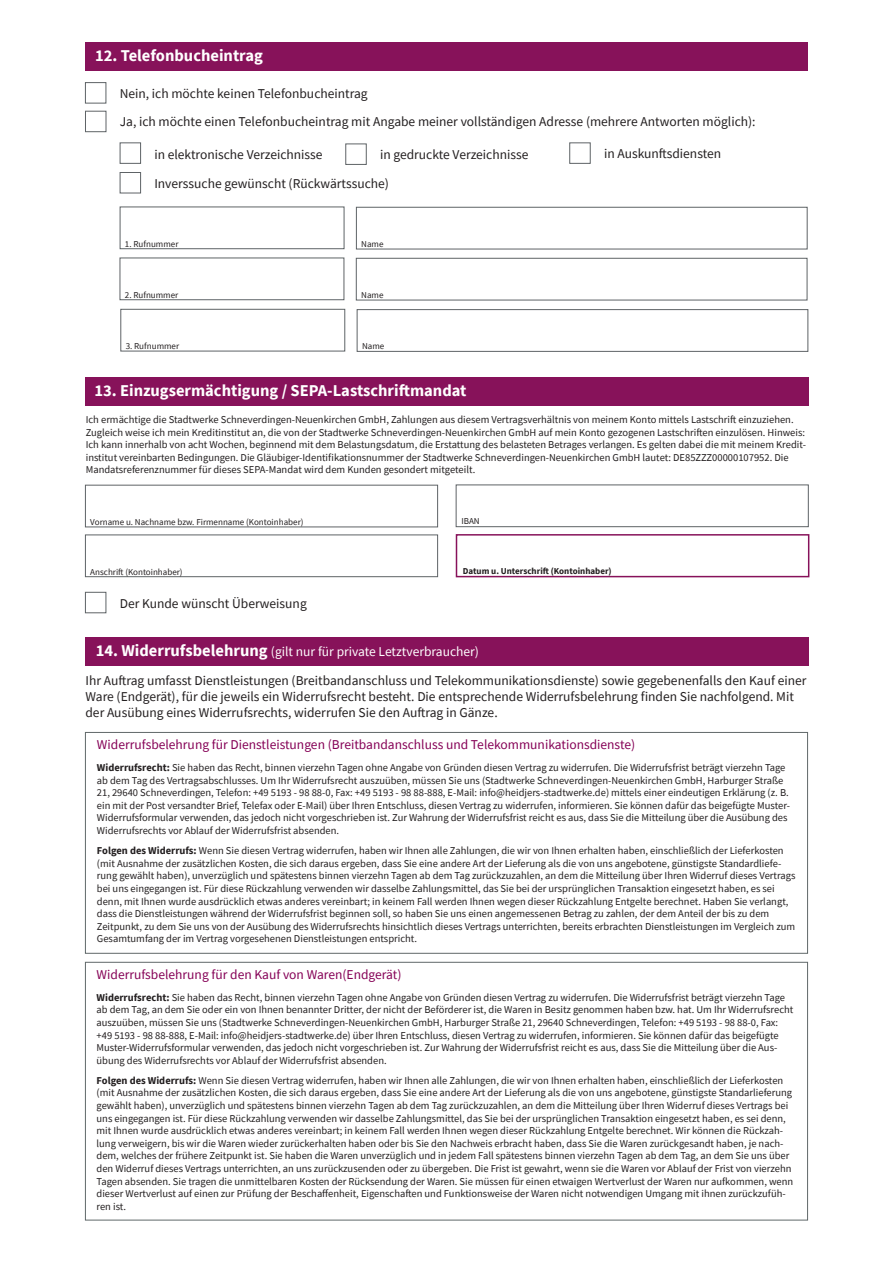
<style>
.page{position:relative;width:893px;height:1263px;background:#fff}
.page>*{position:absolute;margin:0;border:0;box-sizing:border-box;transform-origin:0 0}
.t1{font:700 16.5px "Source Sans Pro";color:#fff}
.t2{font:13.5px/16.2px "Source Sans Pro";color:#231f20}
.t3{font:13.5px "Source Sans Pro";color:#850156}
.t4{font:13.5px "Source Sans Pro";color:#fff}
.t5{font:10.5px/12.6px "Source Sans Pro";color:#231f20}
.t6{font:9px "Source Sans Pro";color:#231f20}
.t7{font:700 9px "Source Sans Pro";color:#231f20}
.s1{font-weight:700;font-size:16.5px}
.s2{font-weight:700}
</style>
<div class="page">
<div style="left:85px;top:43px;width:723px;height:28px;background:#87125a"></div>
<div style="left:85px;top:82px;width:21px;height:21px;border:1px solid #5e6366"></div>
<div style="left:85px;top:111px;width:21px;height:21px;border:1px solid #5e6366"></div>
<div style="left:120px;top:142px;width:21px;height:22px;border:1px solid #5e6366"></div>
<div style="left:345px;top:144px;width:22px;height:21px;border:1px solid #5e6366"></div>
<div style="left:569px;top:142px;width:22px;height:22px;border:1px solid #5e6366"></div>
<div style="left:120px;top:172px;width:21px;height:21px;border:1px solid #5e6366"></div>
<div style="left:120px;top:207px;width:224px;height:42px;border:1px solid #5e6366"></div>
<div style="left:356px;top:207px;width:451px;height:42px;border:1px solid #5e6366"></div>
<div style="left:120px;top:258px;width:224px;height:42px;border:1px solid #5e6366"></div>
<div style="left:356px;top:258px;width:451px;height:42px;border:1px solid #5e6366"></div>
<div style="left:120px;top:309px;width:225px;height:42px;border:1px solid #5e6366"></div>
<div style="left:357px;top:309px;width:451px;height:43px;border:1px solid #5e6366"></div>
<div style="left:85px;top:377px;width:724px;height:28px;background:#87125a"></div>
<div style="left:85px;top:485px;width:353px;height:42px;border:1px solid #5e6366"></div>
<div style="left:456px;top:484px;width:353px;height:43px;border:1px solid #5e6366"></div>
<div style="left:85px;top:534px;width:353px;height:43px;border:1px solid #5e6366"></div>
<div style="left:456px;top:534px;width:353px;height:43px;border:2px solid #87125a"></div>
<div style="left:85px;top:592px;width:21px;height:21px;border:1px solid #5e6366"></div>
<div style="left:85px;top:637px;width:724px;height:29px;background:#87125a"></div>
<div style="left:85px;top:732px;width:723px;height:222px;border:1px solid #606869"></div>
<div style="left:85px;top:962px;width:723px;height:258px;border:1px solid #606869"></div>
<h1 class="t1" style="left:95px;top:44px;width:169px">12. Telefonbucheintrag</h1>
<p class="t2" style="left:120px;top:80px;width:637px;line-height:27.6px">Nein, ich möchte keinen Telefonbucheintrag<br>Ja, ich möchte einen Telefonbucheintrag mit Angabe meiner vollständigen Adresse (mehrere Antworten möglich):</p>
<p class="t2" style="left:154px;top:147px;width:170px">in elektronische Verzeichnisse</p>
<p class="t2" style="left:380px;top:147px;width:150px">in gedruckte Verzeichnisse</p>
<p class="t2" style="left:604px;top:145px;width:119px">in Auskunftsdiensten</p>
<p class="t2" style="left:154px;top:176px;width:236px">Inverssuche gewünscht (Rückwärtssuche)</p>
<p class="t6" style="left:125px;top:238px;width:55px">1. Rufnummer</p>
<p class="t6" style="left:361px;top:238px;width:24px">Name</p>
<p class="t6" style="left:125px;top:289px;width:55px">2. Rufnummer</p>
<p class="t6" style="left:361px;top:289px;width:24px">Name</p>
<p class="t6" style="left:126px;top:340px;width:55px">3. Rufnummer</p>
<p class="t6" style="left:362px;top:340px;width:24px">Name</p>
<h1 class="t1" style="left:94px;top:379px;width:374px">13. Einzugsermächtigung / SEPA-Lastschriftmandat</h1>
<p class="t5" style="left:86px;top:413px;width:722px">Ich ermächtige die Stadtwerke Schneverdingen-Neuenkirchen GmbH, Zahlungen aus diesem Vertragsverhältnis von meinem Konto mittels Lastschrift einzuziehen.<br>Zugleich weise ich mein Kreditinstitut an, die von der Stadtwerke Schneverdingen-Neuenkirchen GmbH auf mein Konto gezogenen Lastschriften einzulösen. Hinweis:<br>Ich kann innerhalb von acht Wochen, beginnend mit dem Belastungsdatum, die Erstattung des belasteten Betrages verlangen. Es gelten dabei die mit meinem Kredit&shy;institut vereinbarten Bedingungen. Die Gläubiger-Identifikationsnummer der Stadtwerke Schneverdingen-Neuenkirchen GmbH lautet: DE85ZZZ00000107952. Die Mandatsreferenznummer für dieses SEPA-Mandat wird dem Kunden gesondert mitgeteilt.</p>
<p class="t6" style="left:90px;top:516px;width:215px">Vorname u. Nachname bzw. Firmenname (Kontoinhaber)</p>
<p class="t6" style="left:461px;top:516px;width:20px">IBAN</p>
<p class="t6" style="left:90px;top:566px;width:94px">Anschrift (Kontoinhaber)</p>
<p class="t7" style="left:463px;top:565px;width:150px">Datum u. Unterschrift (Kontoinhaber)</p>
<p class="t2" style="left:120px;top:595px;width:189px">Der Kunde wünscht Überweisung</p>
<p class="t4" style="left:96px;top:643px;width:385px"><span class="s1">14. Widerrufsbelehrung</span> (gilt nur für private Letztverbraucher)</p>
<p class="t2" style="left:85px;top:672px;width:722px">Ihr Auftrag umfasst Dienstleistungen (Breitbandanschluss und Telekommunikationsdienste) sowie gegebenenfalls den Kauf einer<br>Ware (Endgerät), für die jeweils ein Widerrufsrecht besteht. Die entsprechende Widerrufsbelehrung finden Sie nachfolgend. Mit der Ausübung eines Widerrufsrechts, widerrufen Sie den Auftrag in Gänze.</p>
<p class="t3" style="left:97px;top:736px;width:540px">Widerrufsbelehrung für Dienstleistungen (Breitbandanschluss und Telekommunikationsdienste)</p>
<p class="t5" style="left:97px;top:761px;width:695px"><span class="s2">Widerrufsrecht:</span> Sie haben das Recht, binnen vierzehn Tagen ohne Angabe von Gründen diesen Vertrag zu widerrufen. Die Widerrufsfrist beträgt vierzehn Tage ab dem Tag des Vertragsabschlusses. Um Ihr Widerrufsrecht auszuüben, müssen Sie uns (Stadtwerke Schneverdingen-Neuenkirchen GmbH, Harburger Straße 21, 29640 Schneverdingen, Telefon: +49 5193 - 98 88-0, Fax: +49 5193 - 98 88-888, E-Mail: info@heidjers-stadtwerke.de) mittels einer eindeutigen Erklärung (z. B. ein mit der Post versandter Brief, Telefax oder E-Mail) über Ihren Entschluss, diesen Vertrag zu widerrufen, informieren. Sie können dafür das beigefügte Muster-Widerrufsformular verwenden, das jedoch nicht vorgeschrieben ist. Zur Wahrung der Widerrufsfrist reicht es aus, dass Sie die Mitteilung über die Ausübung des Widerrufsrechts vor Ablauf der Widerrufsfrist absenden.</p>
<p class="t5" style="left:97px;top:844px;width:700px"><span class="s2">Folgen des Widerrufs:</span> Wenn Sie diesen Vertrag widerrufen, haben wir Ihnen alle Zahlungen, die wir von Ihnen erhalten haben, einschließlich der Lieferkosten (mit Ausnahme der zusätzlichen Kosten, die sich daraus ergeben, dass Sie eine andere Art der Lieferung als die von uns angebotene, günstigste Standardliefe&shy;rung gewählt haben), unverzüglich und spätestens binnen vierzehn Tagen ab dem Tag zurückzuzahlen, an dem die Mitteilung über Ihren Widerruf dieses Vertrags bei uns eingegangen ist. Für diese Rückzahlung verwenden wir dasselbe Zahlungsmittel, das Sie bei der ursprünglichen Transaktion eingesetzt haben, es sei denn, mit Ihnen wurde ausdrücklich etwas anderes vereinbart; in keinem Fall werden Ihnen wegen dieser Rückzahlung Entgelte berechnet. Haben Sie verlangt, dass die Dienstleistungen während der Widerrufsfrist beginnen soll, so haben Sie uns einen angemessenen Betrag zu zahlen, der dem Anteil der bis zu dem Zeitpunkt, zu dem Sie uns von der Ausübung des Widerrufsrechts hinsichtlich dieses Vertrags unterrichten, bereits erbrachten Dienstleistungen im Vergleich zum Gesamtumfang der im Vertrag vorgesehenen Dienstleistungen entspricht.</p>
<p class="t3" style="left:97px;top:966px;width:306px">Widerrufsbelehrung für den Kauf von Waren(Endgerät)</p>
<p class="t5" style="left:97px;top:991px;width:698px"><span class="s2">Widerrufsrecht:</span> Sie haben das Recht, binnen vierzehn Tagen ohne Angabe von Gründen diesen Vertrag zu widerrufen. Die Widerrufsfrist beträgt vierzehn Tage ab dem Tag, an dem Sie oder ein von Ihnen benannter Dritter, der nicht der Beförderer ist, die Waren in Besitz genommen haben bzw. hat. Um Ihr Widerrufsrecht auszuüben, müssen Sie uns (Stadtwerke Schneverdingen-Neuenkirchen GmbH, Harburger Straße 21, 29640 Schneverdingen, Telefon: +49 5193 - 98 88-0, Fax: +49 5193 - 98 88-888, E-Mail: info@heidjers-stadtwerke.de) über Ihren Entschluss, diesen Vertrag zu widerrufen, informieren. Sie können dafür das beigefügte Muster-Widerrufsformular verwenden, das jedoch nicht vorgeschrieben ist. Zur Wahrung der Widerrufsfrist reicht es aus, dass Sie die Mitteilung über die Aus&shy;übung des Widerrufsrechts vor Ablauf der Widerrufsfrist absenden.</p>
<p class="t5" style="left:97px;top:1074px;width:698px"><span class="s2">Folgen des Widerrufs:</span> Wenn Sie diesen Vertrag widerrufen, haben wir Ihnen alle Zahlungen, die wir von Ihnen erhalten haben, einschließlich der Lieferkosten (mit Ausnahme der zusätzlichen Kosten, die sich daraus ergeben, dass Sie eine andere Art der Lieferung als die von uns angebotene, günstigste Standarlieferung gewählt haben), unverzüglich und spätestens binnen vierzehn Tagen ab dem Tag zurückzuzahlen, an dem die Mitteilung über Ihren Widerruf dieses Vertrags bei uns eingegangen ist. Für diese Rückzahlung verwenden wir dasselbe Zahlungsmittel, das Sie bei der ursprünglichen Transaktion eingesetzt haben, es sei denn, mit Ihnen wurde ausdrücklich etwas anderes vereinbart; in keinem Fall werden Ihnen wegen dieser Rückzahlung Entgelte berechnet. Wir können die Rückzah&shy;lung verweigern, bis wir die Waren wieder zurückerhalten haben oder bis Sie den Nachweis erbracht haben, dass Sie die Waren zurückgesandt haben, je nach&shy;dem, welches der frühere Zeitpunkt ist. Sie haben die Waren unverzüglich und in jedem Fall spätestens binnen vierzehn Tagen ab dem Tag, an dem Sie uns über den Widerruf dieses Vertrags unterrichten, an uns zurückzusenden oder zu übergeben. Die Frist ist gewahrt, wenn sie die Waren vor Ablauf der Frist von vierzehn Tagen absenden. Sie tragen die unmittelbaren Kosten der Rücksendung der Waren. Sie müssen für einen etwaigen Wertverlust der Waren nur aufkommen, wenn dieser Wertverlust auf einen zur Prüfung der Beschaffenheit, Eigenschaften und Funktionsweise der Waren nicht notwendigen Umgang mit ihnen zurückzufüh&shy;ren ist.</p>
</div>
